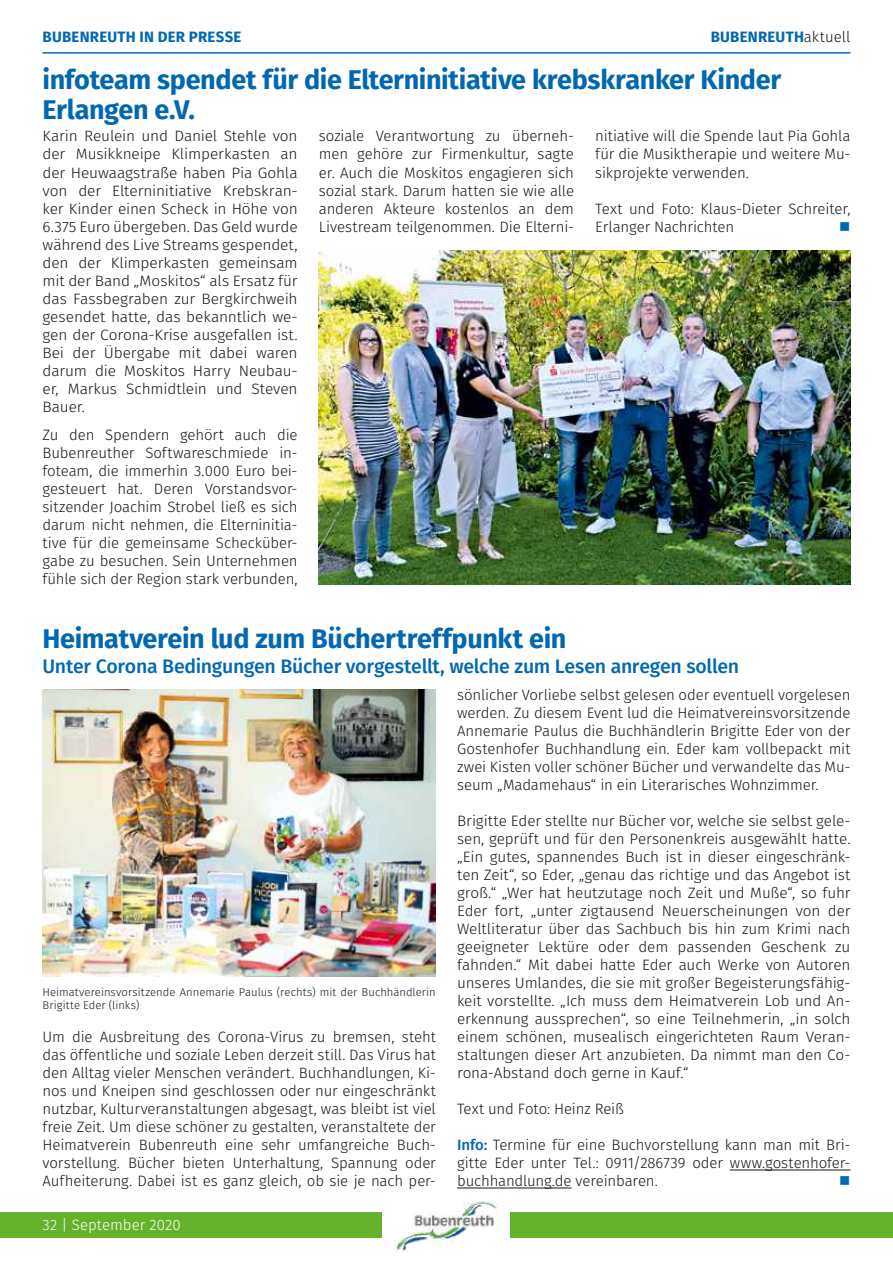
<style>
.page{position:relative;width:893px;height:1263px;background:#fff}
.page>*{position:absolute;margin:0;border:0;box-sizing:border-box;transform-origin:0 0}
.t1{font:700 27px/30px "Fira Sans";letter-spacing:-.015em;color:#0068b2}
.t2{font:500 19.5px "Fira Sans";letter-spacing:-.015em;color:#0068b2}
.t3{font:300 15px/18px "Fira Sans";letter-spacing:-.01em;color:#181716;text-align:justify}
.t4{font:700 15px "Fira Sans";letter-spacing:.015em;color:#0068b2}
.t5{font:300 15px "Fira Sans";letter-spacing:.005em;color:#fff}
.t6{font:15px "Wingdings";color:#0068b2}
.t7{font:300 11.25px/13.5px "Fira Sans";letter-spacing:.005em;color:#181716}
.s1{font-weight:300;color:#181716}
.s2{font-weight:500;color:#0068b2}
</style>
<div class="page">
<div style="left:0;top:1212px;width:893px;height:26px;background:#64b32b"></div>
<div style="left:383px;top:1195px;width:127px;height:68px;background:#fff"></div>
<img style="left:394px;top:1201px;width:104px;height:51px">
<img style="left:319px;top:250px;width:531px;height:334px">
<hr style="left:43px;top:52px;width:807px;height:2px;background:#0068b2">
<hr style="left:730px;top:1170px;width:120px;height:1px;background:#181716">
<hr style="left:457px;top:1188px;width:114px;height:1px;background:#181716">
<img style="left:43px;top:689px;width:393px;height:287px">
<p class="t4" style="left:43px;top:27px;width:200px">BUBENREUTH IN DER PRESSE</p>
<p class="t4" style="left:711px;top:27px;width:141px">BUBENREUTH<span class="s1">aktuell</span></p>
<h1 class="t1" style="left:43px;top:67px;width:740px">infoteam spendet für die Elterninitiative krebskranker Kinder<br>Erlangen e.V.</h1>
<p class="t3" style="left:43px;top:128px;width:257px">Karin Reulein und Daniel Stehle von der Musikkneipe Klimperkasten an der Heuwaagstraße haben Pia Gohla von der Elterninitiative Krebskran&shy;ker Kinder einen Scheck in Höhe von 6.375 Euro übergeben. Das Geld wurde während des Live Streams gespendet, den der Klimperkasten gemeinsam mit der Band „Moskitos“ als Ersatz für das Fassbegraben zur Bergkirchweih gesendet hatte, das bekanntlich we&shy;gen der Corona-Krise ausgefallen ist.<br>Bei der Übergabe mit dabei waren darum die Moskitos Harry Neubau&shy;er, Markus Schmidtlein und Steven Bauer.</p>
<p class="t3" style="left:43px;top:427px;width:257px">Zu den Spendern gehört auch die Bubenreuther Softwareschmiede in&shy;foteam, die immerhin 3.000 Euro bei&shy;gesteuert hat. Deren Vorstandsvor&shy;sitzender Joachim Strobel ließ es sich darum nicht nehmen, die Elterninitia&shy;tive für die gemeinsame Schecküber&shy;gabe zu besuchen. Sein Unternehmen fühle sich der Region stark verbunden,</p>
<p class="t3" style="left:319px;top:128px;width:257px">soziale Verantwortung zu überneh&shy;men gehöre zur Firmenkultur, sagte er. Auch die Moskitos engagieren sich sozial stark. Darum hatten sie wie alle anderen Akteure kostenlos an dem Livestream teilgenommen. Die Elterni-</p>
<p class="t3" style="left:595px;top:128px;width:257px">nitiative will die Spende laut Pia Gohla für die Musiktherapie und weitere Mu&shy;sikprojekte verwenden.</p>
<p class="t3" style="left:595px;top:200px;width:257px">Text und Foto: Klaus-Dieter Schreiter,<br>Erlanger Nachrichten</p>
<p class="t6" style="left:839px;top:218px;width:13px">■</p>
<h1 class="t1" style="left:43px;top:625px;width:525px">Heimatverein lud zum Büchertreffpunkt ein</h1>
<h2 class="t2" style="left:43px;top:653px;width:698px">Unter Corona Bedingungen Bücher vorgestellt, welche zum Lesen anregen sollen</h2>
<p class="t7" style="left:43px;top:986px;width:395px">Heimatvereinsvorsitzende Annemarie Paulus (rechts) mit der Buchhändlerin<br>Brigitte Eder (links)</p>
<p class="t3" style="left:43px;top:1028px;width:395px">Um die Ausbreitung des Corona-Virus zu bremsen, steht das öffentliche und soziale Leben derzeit still. Das Virus hat den Alltag vieler Menschen verändert. Buchhandlungen, Ki&shy;nos und Kneipen sind geschlossen oder nur eingeschränkt nutzbar, Kulturveranstaltungen abgesagt, was bleibt ist viel freie Zeit. Um diese schöner zu gestalten, veranstaltete der Heimatverein Bubenreuth eine sehr umfangreiche Buch&shy;vorstellung. Bücher bieten Unterhaltung, Spannung oder Aufheiterung. Dabei ist es ganz gleich, ob sie je nach per-</p>
<p class="t5" style="left:43px;top:1214px;width:140px">32 | September 2020</p>
<p class="t3" style="left:457px;top:686px;width:395px">sönlicher Vorliebe selbst gelesen oder eventuell vorgelesen werden. Zu diesem Event lud die Heimatvereinsvorsitzende Annemarie Paulus die Buchhändlerin Brigitte Eder von der Gostenhofer Buchhandlung ein. Eder kam vollbepackt mit zwei Kisten voller schöner Bücher und verwandelte das Mu&shy;seum „Madamehaus“ in ein Literarisches Wohnzimmer.</p>
<p class="t3" style="left:457px;top:812px;width:395px">Brigitte Eder stellte nur Bücher vor, welche sie selbst gele&shy;sen, geprüft und für den Personenkreis ausgewählt hatte. „Ein gutes, spannendes Buch ist in dieser eingeschränk&shy;ten Zeit“, so Eder, „genau das richtige und das Angebot ist groß.“ „Wer hat heutzutage noch Zeit und Muße“, so fuhr Eder fort, „unter zigtausend Neuerscheinungen von der Weltliteratur über das Sachbuch bis hin zum Krimi nach geeigneter Lektüre oder dem passenden Geschenk zu fahnden.“ Mit dabei hatte Eder auch Werke von Autoren unseres Umlandes, die sie mit großer Begeisterungsfähig&shy;keit vorstellte. „Ich muss dem Heimatverein Lob und An&shy;erkennung aussprechen“, so eine Teilnehmerin, „in solch einem schönen, musealisch eingerichteten Raum Veran&shy;staltungen dieser Art anzubieten. Da nimmt man den Co&shy;rona-Abstand doch gerne in Kauf.“</p>
<p class="t3" style="left:457px;top:1100px;width:168px">Text und Foto: Heinz Reiß</p>
<p class="t3" style="left:457px;top:1136px;width:395px"><span class="s2">Info:</span> Termine für eine Buchvorstellung kann man mit Bri&shy;gitte Eder unter Tel.: 0911/286739 oder www.gostenhofer&shy;buchhandlung.de vereinbaren.</p>
<p class="t6" style="left:839px;top:1172px;width:13px">■</p>
</div>
